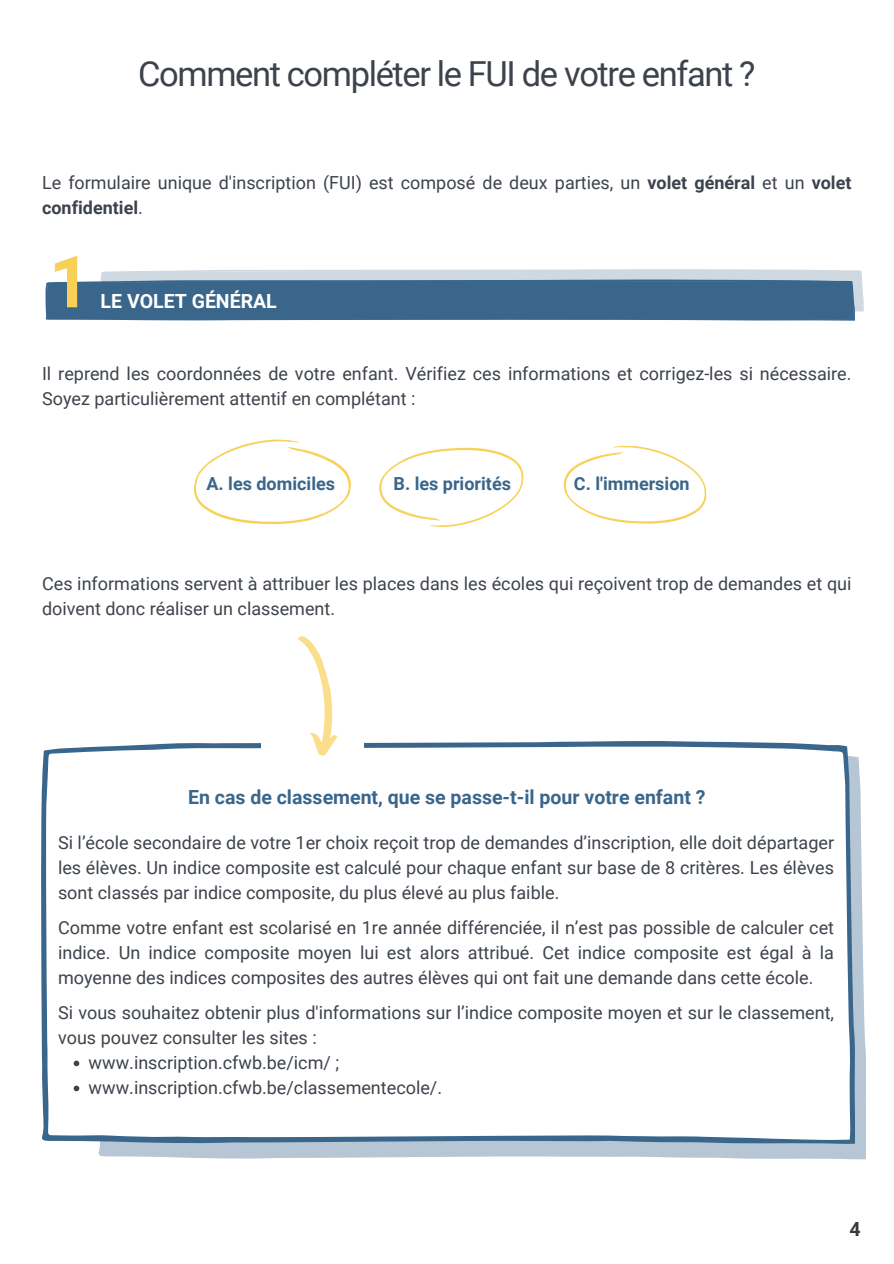
<style>
.page{position:relative;width:894px;height:1264px;background:#fff}
.page>*{position:absolute;margin:0;border:0;box-sizing:border-box;transform-origin:0 0}
.t1{font:700 72px "Roboto";color:#f8d055}
.t2{font:34.5px "Roboto";letter-spacing:-.04em;color:#3d434c}
.t3{font:700 19.5px "Roboto";color:#3a668c}
.t4{font:700 19.5px "Roboto";color:#fff}
.t5{font:700 19.5px "Roboto";color:#3b3b3b}
.t6{font:18px/25px "Roboto";color:#3d434c}
.t7{font:700 18px "Roboto";color:#3a668c}
.s1{font-weight:700}
</style>
<div class="page">
<svg style="left:45px;top:269px;width:818px;height:52px;background:#6084a2"></svg>
<svg style="left:194px;top:439px;width:157px;height:86px"></svg>
<svg style="left:379px;top:447px;width:144px;height:79px"></svg>
<svg style="left:563px;top:446px;width:143px;height:78px"></svg>
<svg style="left:98px;top:756px;width:767px;height:403px;background:#bdccd8"></svg>
<svg style="left:41px;top:741px;width:813px;height:402px"></svg>
<div style="left:261px;top:729px;width:102px;height:29px;background:#fff"></div>
<svg style="left:298px;top:636px;width:40px;height:120px"></svg>
<svg style="left:74px;top:1060px;width:5px;height:6px"></svg>
<svg style="left:74px;top:1085px;width:5px;height:6px"></svg>
<p class="t2" style="left:138px;top:54px;width:618px">Comment compléter le FUI de votre enfant ?</p>
<p class="t6" style="left:42px;top:170px;width:810px">Le formulaire unique d'inscription (FUI) est composé de deux parties, un <span class="s1">volet général</span> et un <span class="s1">volet confidentiel</span>.</p>
<p class="t1" style="left:49px;top:240px;width:43px">1</p>
<p class="t4" style="left:101px;top:289px;width:178px">LE VOLET GÉNÉRAL</p>
<h1 class="t6" style="left:42px;top:361px;width:810px">Il reprend les coordonnées de votre enfant. Vérifiez ces informations et corrigez-les si nécessaire.<br>Soyez particulièrement attentif en complétant :</h1>
<p class="t7" style="left:206px;top:473px;width:130px">A. les domiciles</p>
<p class="t7" style="left:393px;top:473px;width:119px">B. les priorités</p>
<p class="t7" style="left:573px;top:473px;width:117px">C. l'immersion</p>
<p class="t6" style="left:42px;top:571px;width:810px">Ces informations servent à attribuer les places dans les écoles qui reçoivent trop de demandes et qui doivent donc réaliser un classement.</p>
<p class="t3" style="left:188px;top:785px;width:518px">En cas de classement, que se passe-t-il pour votre enfant ?</p>
<p class="t6" style="left:58px;top:830px;width:777px;text-align:justify">Si l’école secondaire de votre 1er choix reçoit trop de demandes d’inscription, elle doit départager les élèves. Un indice composite est calculé pour chaque enfant sur base de 8 critères. Les élèves sont classés par indice composite, du plus élevé au plus faible.</p>
<h3 class="t6" style="left:58px;top:915px;width:777px;text-align:justify">Comme votre enfant est scolarisé en 1re année différenciée, il n’est pas possible de calculer cet indice. Un indice composite moyen lui est alors attribué. Cet indice composite est égal à la moyenne des indices composites des autres élèves qui ont fait une demande dans cette école.</h3>
<p class="t6" style="left:58px;top:1000px;width:777px">Si vous souhaitez obtenir plus d'informations sur l’indice composite moyen et sur le classement, vous pouvez consulter les sites :</p>
<h3 class="t6" style="left:89px;top:1050px;width:252px">www.inscription.cfwb.be/icm/ ;</h3>
<p class="t6" style="left:89px;top:1075px;width:355px">www.inscription.cfwb.be/classementecole/.</p>
<h2 class="t5" style="left:849px;top:1217px;width:13px">4</h2>
</div>
